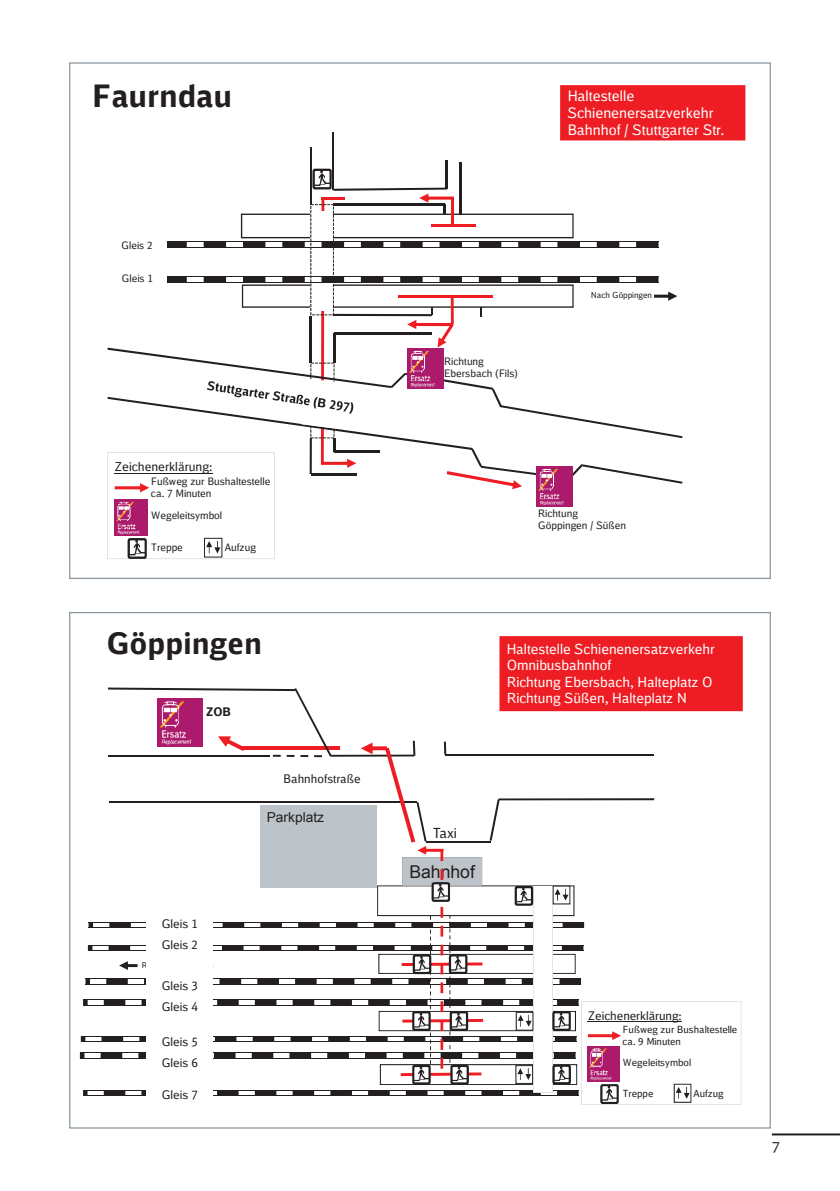
<style>
.page{position:relative;width:840px;height:1191px;background:#fff}
.page>*{position:absolute;margin:0;border:0;box-sizing:border-box;transform-origin:0 0}
.t1{font:700 30.6px "DB Office";color:#231f20}
.t2{font:700 29.4px "DB Office";color:#231f20}
.t3{font:17.6px "Arial";letter-spacing:-.005em;color:#231f20}
.t4{font:14.4px/17.2px "DB Office";color:#fff}
.t5{font:14px "DB Sans";color:#231f20}
.t6{font:13.8px/16.4px "DB Office";color:#fff}
.t7{font:13.8px "Arial";color:#231f20}
.t8{font:13.8px "DB Office";color:#231f20}
.t9{font:12.2px "DB Office";color:#231f20}
.t10{font:11.8px/21.2px "DB Office";letter-spacing:.005em;color:#231f20}
.t11{font:700 11.8px "DB Office";color:#231f20}
.t12{font:10.2px/12.2px "DB Office";color:#231f20}
.t13{font:10.2px/12.2px "DB Office";color:#231f20}
.t14{font:9.8px/11.8px "DB Office";color:#231f20}
.t15{font:8.2px "DB Office";letter-spacing:-.005em;color:#231f20}
.s1{font-style:inherit}
</style>
<div class="page">
<hr style="left:771px;top:1133px;width:68px;height:2px;background:#231f20">
<div style="left:336px;top:922px;width:21px;height:5px;background:#231f20"></div>
<div style="left:298px;top:922px;width:21px;height:5px;background:#231f20"></div>
<div style="left:260px;top:922px;width:22px;height:5px;background:#231f20"></div>
<div style="left:222px;top:922px;width:22px;height:5px;background:#231f20"></div>
<div style="left:109px;top:922px;width:22px;height:5px;background:#231f20"></div>
<svg style="left:88px;top:922px;width:5px;height:5px"></svg>
<hr style="left:88px;top:927px;width:495px;height:1px;background:#231f20">
<hr style="left:88px;top:921px;width:495px;height:1px;background:#231f20">
<div style="left:330px;top:1090px;width:22px;height:5px;background:#231f20"></div>
<div style="left:292px;top:1090px;width:22px;height:5px;background:#231f20"></div>
<div style="left:255px;top:1090px;width:21px;height:5px;background:#231f20"></div>
<div style="left:217px;top:1090px;width:21px;height:5px;background:#231f20"></div>
<div style="left:141px;top:1090px;width:22px;height:5px;background:#231f20"></div>
<div style="left:104px;top:1090px;width:21px;height:5px;background:#231f20"></div>
<svg style="left:83px;top:1090px;width:4px;height:5px"></svg>
<hr style="left:83px;top:1095px;width:495px;height:1px;background:#231f20">
<hr style="left:83px;top:1089px;width:495px;height:1px;background:#231f20">
<div style="left:327px;top:1052px;width:22px;height:6px;background:#231f20"></div>
<div style="left:289px;top:1052px;width:22px;height:6px;background:#231f20"></div>
<div style="left:251px;top:1052px;width:22px;height:6px;background:#231f20"></div>
<div style="left:214px;top:1052px;width:21px;height:6px;background:#231f20"></div>
<div style="left:138px;top:1052px;width:22px;height:6px;background:#231f20"></div>
<div style="left:100px;top:1052px;width:22px;height:6px;background:#231f20"></div>
<svg style="left:80px;top:1053px;width:4px;height:5px"></svg>
<hr style="left:80px;top:1058px;width:495px;height:1px;background:#231f20">
<hr style="left:80px;top:1052px;width:495px;height:1px;background:#231f20">
<div style="left:328px;top:1036px;width:21px;height:5px;background:#231f20"></div>
<div style="left:290px;top:1036px;width:22px;height:5px;background:#231f20"></div>
<div style="left:252px;top:1036px;width:22px;height:5px;background:#231f20"></div>
<div style="left:215px;top:1036px;width:21px;height:5px;background:#231f20"></div>
<div style="left:139px;top:1036px;width:22px;height:5px;background:#231f20"></div>
<div style="left:101px;top:1036px;width:22px;height:5px;background:#231f20"></div>
<svg style="left:81px;top:1037px;width:4px;height:4px"></svg>
<hr style="left:81px;top:1041px;width:495px;height:1px;background:#231f20">
<hr style="left:81px;top:1036px;width:495px;height:1px;background:#231f20">
<div style="left:330px;top:1000px;width:22px;height:5px;background:#231f20"></div>
<div style="left:292px;top:1000px;width:22px;height:5px;background:#231f20"></div>
<div style="left:255px;top:1000px;width:21px;height:5px;background:#231f20"></div>
<div style="left:217px;top:1000px;width:21px;height:5px;background:#231f20"></div>
<div style="left:141px;top:1000px;width:22px;height:5px;background:#231f20"></div>
<div style="left:104px;top:1000px;width:21px;height:5px;background:#231f20"></div>
<svg style="left:83px;top:1000px;width:5px;height:5px"></svg>
<hr style="left:83px;top:1005px;width:495px;height:1px;background:#231f20">
<hr style="left:83px;top:999px;width:495px;height:1px;background:#231f20">
<div style="left:333px;top:979px;width:21px;height:5px;background:#231f20"></div>
<div style="left:295px;top:979px;width:21px;height:5px;background:#231f20"></div>
<div style="left:257px;top:979px;width:22px;height:5px;background:#231f20"></div>
<div style="left:219px;top:979px;width:22px;height:5px;background:#231f20"></div>
<div style="left:144px;top:979px;width:21px;height:5px;background:#231f20"></div>
<div style="left:106px;top:979px;width:22px;height:5px;background:#231f20"></div>
<svg style="left:85px;top:979px;width:5px;height:5px"></svg>
<hr style="left:85px;top:984px;width:495px;height:1px;background:#231f20">
<hr style="left:85px;top:978px;width:495px;height:1px;background:#231f20">
<div style="left:335px;top:945px;width:21px;height:5px;background:#231f20"></div>
<div style="left:297px;top:945px;width:22px;height:5px;background:#231f20"></div>
<div style="left:259px;top:945px;width:22px;height:5px;background:#231f20"></div>
<div style="left:222px;top:945px;width:21px;height:5px;background:#231f20"></div>
<div style="left:108px;top:945px;width:22px;height:5px;background:#231f20"></div>
<svg style="left:88px;top:946px;width:4px;height:4px"></svg>
<hr style="left:88px;top:950px;width:495px;height:1px;background:#231f20">
<hr style="left:88px;top:945px;width:495px;height:1px;background:#231f20">
<div style="left:499px;top:636px;width:243px;height:75px;background:#ee1d23"></div>
<hr style="left:330px;top:754px;width:84px;height:2px;background:#231f20">
<hr style="left:412px;top:740px;width:3px;height:15px;background:#231f20">
<hr style="left:109px;top:801px;width:308px;height:2px;background:#231f20">
<hr style="left:241px;top:746px;width:98px;height:4px;background:#ee1d23">
<div style="left:259px;top:805px;width:117px;height:82px;background:#bcc4c9"></div>
<svg style="left:119px;top:961px;width:18px;height:9px"></svg>
<svg style="left:108px;top:687px;width:223px;height:70px"></svg>
<svg style="left:360px;top:741px;width:380px;height:363px"></svg>
<div style="left:146px;top:912px;width:67px;height:192px;background:#fff"></div>
<div style="left:560px;top:85px;width:185px;height:55px;background:#ee1d23"></div>
<hr style="left:310px;top:147px;width:2px;height:58px;background:#231f20">
<hr style="left:332px;top:132px;width:2px;height:58px;background:#231f20">
<hr style="left:445px;top:160px;width:3px;height:29px;background:#231f20">
<hr style="left:459px;top:162px;width:2px;height:52px;background:#231f20">
<svg style="left:107px;top:169px;width:575px;height:390px"></svg>
<div style="left:635px;top:242px;width:23px;height:5px;background:#231f20"></div>
<div style="left:596px;top:242px;width:23px;height:5px;background:#231f20"></div>
<div style="left:557px;top:242px;width:22px;height:5px;background:#231f20"></div>
<div style="left:518px;top:242px;width:22px;height:5px;background:#231f20"></div>
<div style="left:478px;top:242px;width:23px;height:5px;background:#231f20"></div>
<div style="left:439px;top:242px;width:22px;height:5px;background:#231f20"></div>
<div style="left:400px;top:242px;width:22px;height:5px;background:#231f20"></div>
<div style="left:360px;top:242px;width:23px;height:5px;background:#231f20"></div>
<div style="left:321px;top:242px;width:23px;height:5px;background:#231f20"></div>
<div style="left:282px;top:242px;width:22px;height:5px;background:#231f20"></div>
<div style="left:243px;top:242px;width:22px;height:5px;background:#231f20"></div>
<div style="left:203px;top:242px;width:23px;height:5px;background:#231f20"></div>
<div style="left:166px;top:242px;width:21px;height:5px;background:#231f20"></div>
<hr style="left:166px;top:247px;width:492px;height:1px;background:#231f20">
<hr style="left:166px;top:241px;width:492px;height:1px;background:#231f20">
<div style="left:635px;top:276px;width:23px;height:6px;background:#231f20"></div>
<div style="left:596px;top:276px;width:23px;height:6px;background:#231f20"></div>
<div style="left:557px;top:276px;width:22px;height:6px;background:#231f20"></div>
<div style="left:518px;top:276px;width:22px;height:6px;background:#231f20"></div>
<div style="left:478px;top:276px;width:23px;height:6px;background:#231f20"></div>
<div style="left:439px;top:276px;width:22px;height:6px;background:#231f20"></div>
<div style="left:400px;top:276px;width:22px;height:6px;background:#231f20"></div>
<div style="left:360px;top:276px;width:23px;height:6px;background:#231f20"></div>
<div style="left:321px;top:276px;width:23px;height:6px;background:#231f20"></div>
<div style="left:282px;top:276px;width:22px;height:6px;background:#231f20"></div>
<div style="left:243px;top:276px;width:22px;height:6px;background:#231f20"></div>
<div style="left:203px;top:276px;width:23px;height:6px;background:#231f20"></div>
<div style="left:166px;top:276px;width:21px;height:6px;background:#231f20"></div>
<hr style="left:166px;top:282px;width:492px;height:1px;background:#231f20">
<hr style="left:166px;top:276px;width:492px;height:1px;background:#231f20">
<div style="left:114px;top:236px;width:52px;height:20px;background:#fff"></div>
<div style="left:114px;top:268px;width:53px;height:20px;background:#fff"></div>
<h1 class="t1" style="left:93px;top:77px;width:141px">Faurndau</h1>
<p class="t4" style="left:567px;top:87px;width:158px">Haltestelle<br>Schienenersatzverkehr<br>Bahnhof / Stuttgarter Str.</p>
<p class="t12" style="left:121px;top:239px;width:33px">Gleis 2</p>
<p class="t12" style="left:121px;top:272px;width:33px">Gleis 1</p>
<p class="t9" style="left:114px;top:459px;width:99px">Zeichenerklärung:</p>
<p class="t12" style="left:151px;top:475px;width:121px">Fußweg zur Bushaltestelle ca. 7 Minuten</p>
<p class="t12" style="left:151px;top:509px;width:73px">Wegeleitsymbol</p>
<p class="t12" style="left:151px;top:541px;width:34px">Treppe</p>
<p class="t12" style="left:224px;top:541px;width:33px">Aufzug</p>
<p class="t13" style="left:443px;top:355px;width:75px">Richtung<br>Ebersbach (Fils)</p>
<p class="t15" style="left:590px;top:290px;width:63px">Nach Göppingen</p>
<p class="t13" style="left:537px;top:507px;width:90px">Richtung<br><span class="s1">Göppingen</span> / Süßen</p>
<h2 class="t2" style="left:107px;top:625px;width:157px">Göppingen</h2>
<p class="t6" style="left:506px;top:640px;width:210px">Haltestelle Schienenersatzverkehr<br>Omnibusbahnhof<br>Richtung <span class="s1">Ebersbach</span>, Halteplatz O<br>Richtung <span class="s1">Süßen</span>, Halteplatz N</p>
<p class="t11" style="left:206px;top:704px;width:26px">ZOB</p>
<p class="t10" style="left:283px;top:767px;width:79px">Bahnhofstraße</p>
<p class="t10" style="left:161px;top:912px;width:38px">Gleis 1<br>Gleis 2</p>
<p class="t10" style="left:161px;top:974px;width:38px">Gleis 3<br>Gleis 4</p>
<p class="t10" style="left:161px;top:1031px;width:38px">Gleis 5<br>Gleis 6</p>
<p class="t10" style="left:161px;top:1083px;width:38px">Gleis 7</p>
<p class="t7" style="left:266px;top:808px;width:59px">Parkplatz</p>
<p class="t8" style="left:432px;top:824px;width:26px">Taxi</p>
<p class="t3" style="left:409px;top:860px;width:67px">Bahnhof</p>
<p class="t10" style="left:587px;top:1004px;width:96px">Zeichenerklärung:</p>
<p class="t14" style="left:622px;top:1023px;width:116px">Fußweg zur Bushaltestelle ca. 9 Minuten</p>
<p class="t14" style="left:622px;top:1056px;width:70px">Wegeleitsymbol</p>
<p class="t14" style="left:622px;top:1087px;width:32px">Treppe</p>
<p class="t14" style="left:692px;top:1087px;width:32px">Aufzug</p>
<p class="t5" style="left:771px;top:1138px;width:10px">7</p>
</div>
